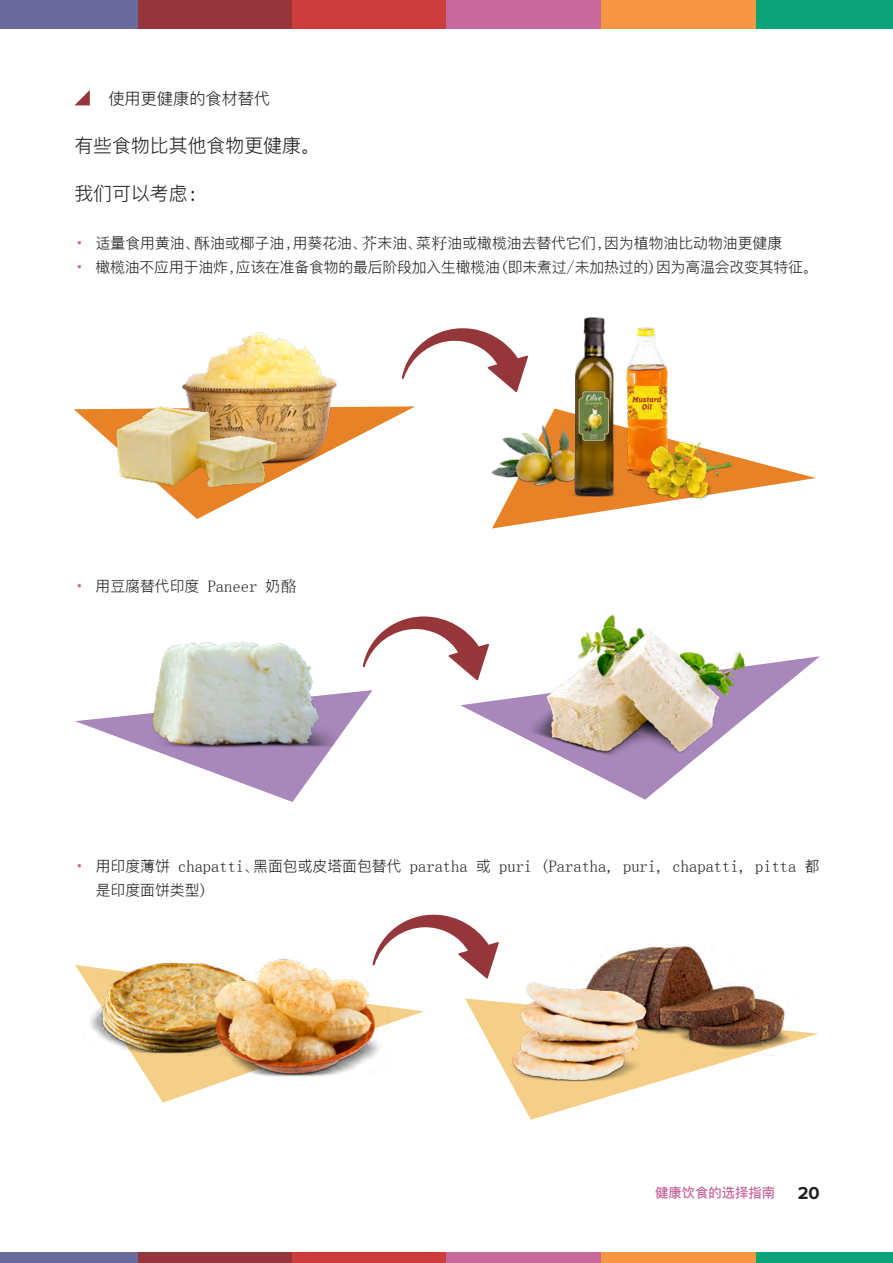
<style>
.page{position:relative;width:893px;height:1263px;background:#fff}
.page>*{position:absolute;margin:0;border:0;box-sizing:border-box;transform-origin:0 0}
.t1{font:300 21px "SF Pro Ping Fang SC";color:#231f20}
.t2{font:300 18px "SF Pro Ping Fang SC";color:#231f20}
.t3{font:700 18px "Proxima Nova";color:#231f20}
.t4{font:300 16.5px "SF Pro Ping Fang SC";color:#231f20}
.t5{font:16.5px "Sim Sun";color:#231f20}
.t6{font:500 15px "SF Pro Ping Fang SC";color:#c8699b}
.s1{font-family:"Sim Sun";font-weight:400}
.s2{font-family:"Century";font-weight:400;color:#c8699b}
.s3{font-family:"Century";color:#c8699b}
.s4{font-family:"SF Pro Ping Fang SC";font-weight:300}
</style>
<div class="page">
<svg style="left:75px;top:90px;width:15px;height:15px"></svg>
<svg style="left:74px;top:406px;width:341px;height:113px"></svg>
<img style="left:186px;top:331px;width:160px;height:139px">
<img style="left:99px;top:383px;width:192px;height:124px">
<svg style="left:492px;top:457px;width:324px;height:71px"></svg>
<img style="left:654px;top:330px;width:14px;height:106px">
<img style="left:491px;top:432px;width:48px;height:66px">
<img style="left:654px;top:436px;width:84px;height:68px">
<img style="left:539px;top:317px;width:115px;height:207px">
<svg style="left:75px;top:690px;width:298px;height:112px"></svg>
<img style="left:143px;top:641px;width:200px;height:112px">
<svg style="left:460px;top:656px;width:360px;height:144px"></svg>
<img style="left:521px;top:614px;width:225px;height:147px">
<svg style="left:75px;top:965px;width:349px;height:138px"></svg>
<svg style="left:465px;top:998px;width:353px;height:122px"></svg>
<img style="left:83px;top:962px;width:130px;height:93px">
<img style="left:213px;top:959px;width:177px;height:120px">
<img style="left:585px;top:944px;width:217px;height:112px">
<img style="left:508px;top:982px;width:140px;height:103px">
<svg style="left:402px;top:328px;width:126px;height:64px"></svg>
<svg style="left:363px;top:616px;width:126px;height:64px"></svg>
<svg style="left:372px;top:915px;width:127px;height:63px"></svg>
<div style="left:755px;top:1252px;width:138px;height:11px;background:#0ca477"></div>
<div style="left:601px;top:1252px;width:154px;height:11px;background:#f89743"></div>
<div style="left:446px;top:1252px;width:155px;height:11px;background:#c8699b"></div>
<div style="left:291px;top:1252px;width:155px;height:11px;background:#cd3d3d"></div>
<div style="left:137px;top:1252px;width:154px;height:11px;background:#94363a"></div>
<div style="left:0;top:1252px;width:138px;height:11px;background:#6c6a9c"></div>
<div style="left:755px;top:0;width:138px;height:29px;background:#0ca477"></div>
<div style="left:601px;top:0;width:154px;height:29px;background:#f89743"></div>
<div style="left:446px;top:0;width:155px;height:29px;background:#c8699b"></div>
<div style="left:291px;top:0;width:155px;height:29px;background:#cd3d3d"></div>
<div style="left:137px;top:0;width:154px;height:29px;background:#94363a"></div>
<div style="left:0;top:0;width:138px;height:29px;background:#6c6a9c"></div>
<p class="t2" style="left:108px;top:90px;width:163px">使用更健康的食材替代</p>
<p class="t1" style="left:74px;top:135px;width:239px">有些食物比其他食物更健康。</p>
<p class="t1" style="left:74px;top:183px;width:125px">我们可以考虑<span class="s1">:</span></p>
<p class="t4" style="left:74px;top:235px;width:709px"><span class="s2">•</span> 适量食用黄油、<span class="s1">酥</span>油或椰子油，用葵花油、<span class="s1">芥</span>末油、菜<span class="s1">籽</span>油或橄榄油去替代它们，因为植物油比动物油更健康</p>
<p class="t4" style="left:74px;top:259px;width:738px"><span class="s2">•</span> 橄榄油不应用于油炸，应该在准备食物的最后阶段加入生橄榄油<span class="s1">(</span>即未煮过<span class="s1">/</span>未加热过的<span class="s1">)</span>因为高温会改变其特征。</p>
<p class="t4" style="left:74px;top:578px;width:224px"><span class="s2">•</span> 用豆腐替代印度 <span class="s1">Paneer</span> 奶<span class="s1">酪</span></p>
<p class="t5" style="left:74px;top:858px;width:747px"><span class="s3">•</span> <span class="s4">用印度薄饼</span> chapatti<span class="s4">、黑面包或皮塔面包替代</span> paratha <span class="s4">或</span> puri (Paratha, puri, chapatti, pitta <span class="s4">都</span></p>
<p class="t4" style="left:96px;top:882px;width:114px">是印度面饼类型<span class="s1">)</span></p>
<p class="t6" style="left:655px;top:1185px;width:121px">健康饮食的选择指南</p>
<p class="t3" style="left:798px;top:1183px;width:23px">20</p>
</div>
